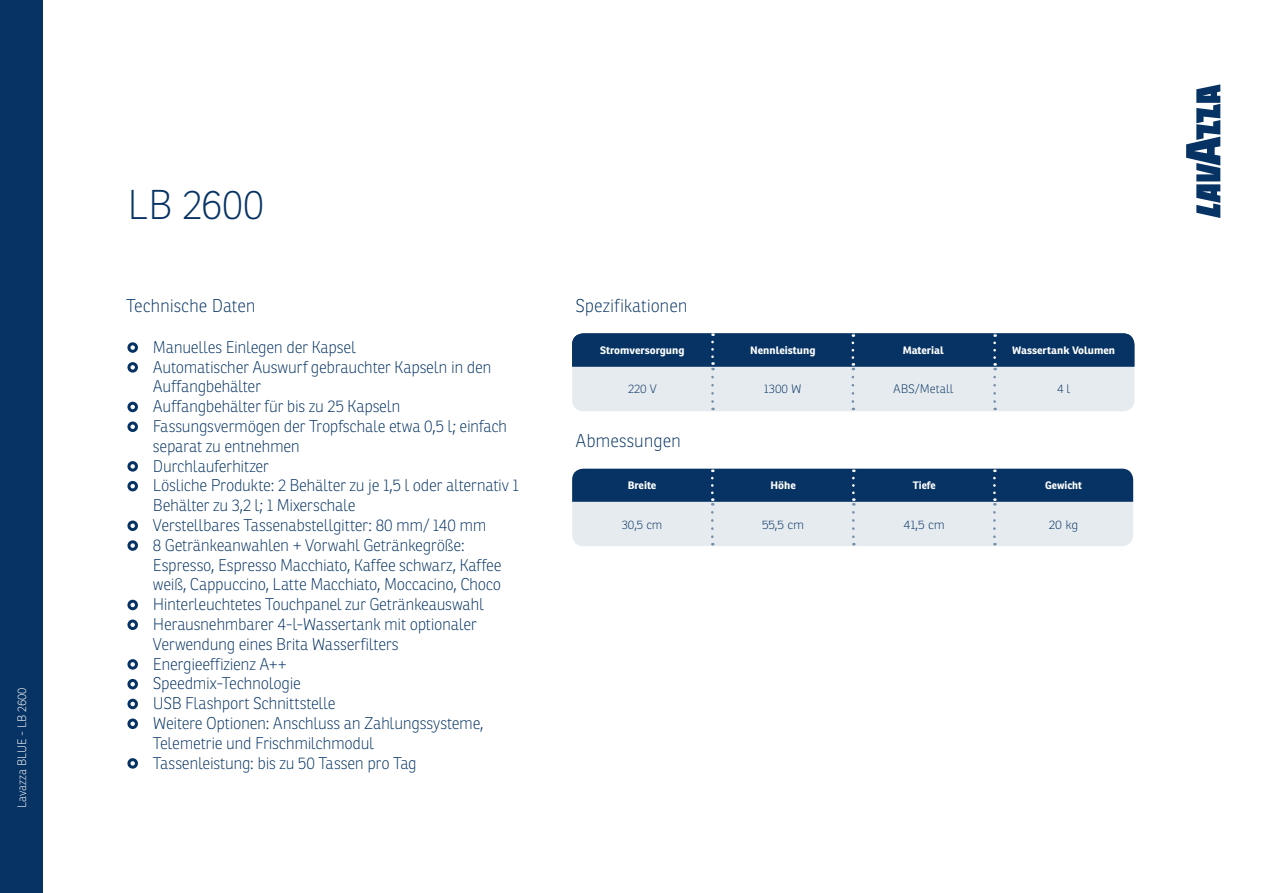
<style>
.page{position:relative;width:1263px;height:893px;background:#fff}
.page>*{position:absolute;margin:0;border:0;box-sizing:border-box;transform-origin:0 0}
.t1{font:100 40.5px "Ronnia";color:#063363}
.t2{font:100 18px "Ronnia";letter-spacing:-.005em;color:#063363}
.t3{font:100 16.5px/19.8px "Ronnia";letter-spacing:-.02em;color:#063363}
.t4{font:100 12px "Ronnia";color:#063363;scale:1.05 1}
.t5{font:100 12px "Ronnia";color:#fff}
.t6{font:100 12px "Ronnia";color:#063363;scale:1.1 1}
.t7{font:700 10.5px "Ronnia";color:#fff;scale:1.05 1}
.t8{font:700 10.5px "Ronnia";color:#fff}
</style>
<div class="page">
<svg style="left:1186px;top:84px;width:34px;height:134px"></svg>
<div style="left:0;top:0;width:43px;height:893px;background:#063363"></div>
<div style="left:127px;top:342px;width:11px;height:11px;border:3px solid #063363;border-radius:50%"></div>
<div style="left:127px;top:362px;width:11px;height:11px;border:3px solid #063363;border-radius:50%"></div>
<div style="left:127px;top:402px;width:11px;height:10px;border:3px solid #063363;border-radius:50%"></div>
<div style="left:127px;top:421px;width:11px;height:11px;border:3px solid #063363;border-radius:50%"></div>
<div style="left:127px;top:461px;width:11px;height:11px;border:3px solid #063363;border-radius:50%"></div>
<div style="left:127px;top:481px;width:11px;height:10px;border:3px solid #063363;border-radius:50%"></div>
<div style="left:127px;top:520px;width:11px;height:11px;border:3px solid #063363;border-radius:50%"></div>
<div style="left:127px;top:540px;width:11px;height:11px;border:3px solid #063363;border-radius:50%"></div>
<div style="left:127px;top:600px;width:11px;height:10px;border:3px solid #063363;border-radius:50%"></div>
<div style="left:127px;top:619px;width:11px;height:11px;border:3px solid #063363;border-radius:50%"></div>
<div style="left:127px;top:659px;width:11px;height:11px;border:3px solid #063363;border-radius:50%"></div>
<div style="left:127px;top:679px;width:11px;height:10px;border:3px solid #063363;border-radius:50%"></div>
<div style="left:127px;top:699px;width:11px;height:10px;border:3px solid #063363;border-radius:50%"></div>
<div style="left:127px;top:718px;width:11px;height:11px;border:3px solid #063363;border-radius:50%"></div>
<div style="left:127px;top:758px;width:11px;height:11px;border:3px solid #063363;border-radius:50%"></div>
<svg style="left:572px;top:333px;width:562px;height:78px;background:#859cb2"></svg>
<svg style="left:572px;top:469px;width:561px;height:77px;background:#879db3"></svg>
<p class="t5" style="left:15px;top:808px;width:122px;rotate:-90deg">Lavazza BLUE - LB 2600</p>
<h1 class="t1" style="left:127px;top:181px;width:138px">LB 2600</h1>
<p class="t2" style="left:126px;top:295px;width:131px">Technische Daten</p>
<p class="t3" style="left:153px;top:337px;width:368px">Manuelles Einlegen der Kapsel<br>Automatischer Auswurf gebrauchter Kapseln in den Auffangbehälter<br>Auffangbehälter für bis zu 25 Kapseln Fassungsvermögen der Tropfschale etwa 0,5 l; einfach separat zu entnehmen<br>Durchlauferhitzer<br>Lösliche Produkte: 2 Behälter zu je 1,5 l oder alternativ 1<br>Behälter zu 3,2 l; 1 Mixerschale<br>Verstellbares Tassenabstellgitter: 80 mm/ 140 mm<br>8 Getränkeanwahlen + Vorwahl Getränkegröße:<br>Espresso, Espresso Macchiato, Kaffee schwarz, Kaffee weiß, Cappuccino, Latte Macchiato, Moccacino, Choco Hinterleuchtetes Touchpanel zur Getränkeauswahl Herausnehmbarer 4-l-Wassertank mit optionaler Verwendung eines Brita Wasserfilters<br>Energieeffizienz A++<br>Speedmix-Technologie<br>USB Flashport Schnittstelle<br>Weitere Optionen: Anschluss an Zahlungssysteme, Telemetrie und Frischmilchmodul<br>Tassenleistung: bis zu 50 Tassen pro Tag</p>
<p class="t2" style="left:575px;top:295px;width:114px">Spezifikationen</p>
<p class="t7" style="left:600px;top:343px;width:82px">Stromversorgung</p>
<p class="t7" style="left:750px;top:343px;width:64px">Nennleistung</p>
<p class="t7" style="left:903px;top:343px;width:41px">Material</p>
<p class="t7" style="left:1012px;top:343px;width:99px">Wassertank Volumen</p>
<p class="t4" style="left:628px;top:382px;width:29px">220 V</p>
<p class="t4" style="left:764px;top:382px;width:37px">1300 W</p>
<p class="t4" style="left:893px;top:382px;width:59px">ABS/Metall</p>
<p class="t4" style="left:1057px;top:382px;width:14px">4 l</p>
<p class="t2" style="left:575px;top:430px;width:107px">Abmessungen</p>
<p class="t7" style="left:628px;top:478px;width:29px">Breite</p>
<p class="t7" style="left:770px;top:478px;width:26px">Höhe</p>
<p class="t8" style="left:913px;top:478px;width:24px">Tiefe</p>
<p class="t8" style="left:1045px;top:478px;width:39px">Gewicht</p>
<p class="t4" style="left:622px;top:517px;width:40px">30,5 cm</p>
<p class="t6" style="left:762px;top:517px;width:40px">55,5 cm</p>
<p class="t6" style="left:903px;top:517px;width:39px">41,5 cm</p>
<p class="t6" style="left:1049px;top:517px;width:28px">20 kg</p>
</div>
